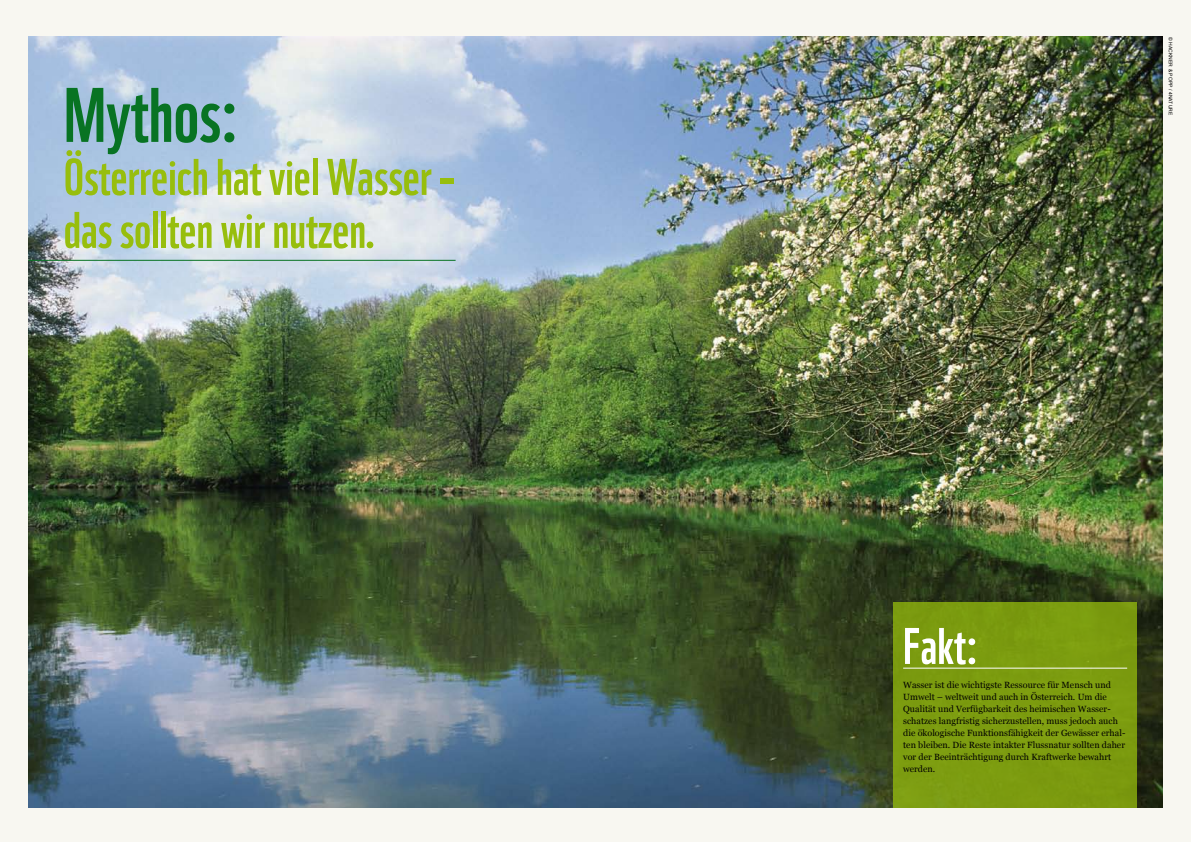
<style>
.page{position:relative;width:1191px;height:842px;background:#fff}
.page>*{position:absolute;margin:0;border:0;box-sizing:border-box;transform-origin:0 0}
.t1{font:75px "WWF";color:#087323}
.t2{font:50px/53px "WWF";color:#97be0d}
.t3{font:50px "WWF";color:#fff}
.t4{font:9px/12px "Georgia";letter-spacing:.005em;color:#000}
.t5{font:5px "Arial";letter-spacing:.015em;color:#000}
</style>
<div class="page">
<div style="left:0;top:0;width:595px;height:842px;background:#f8f7f1"></div>
<div style="left:595px;top:0;width:596px;height:842px;background:#f8f7f1"></div>
<img style="left:28px;top:37px;width:1134px;height:771px">
<div style="left:893px;top:603px;width:244px;height:205px;background:#7c9c0f"></div>
<hr style="left:903px;top:668px;width:224px;height:1px;background:#fff">
<hr style="left:28px;top:260px;width:427px;height:1px;background:#087323">
<h1 class="t1" style="left:64px;top:56px;width:177px">Mythos:</h1>
<h2 class="t2" style="left:64px;top:146px;width:391px">Österreich hat viel Wasser – das sollten wir nutzen.</h2>
<p class="t5" style="left:1173px;top:37px;width:80px;rotate:90deg">© Hackner &amp; Popp / 4nature</p>
<h2 class="t3" style="left:903px;top:607px;width:77px">Fakt:</h2>
<p class="t4" style="left:903px;top:679px;width:224px">Wasser ist die wichtigste Ressource für Mensch und Umwelt – weltweit und auch in Österreich. Um die Qualität und Verfügbarkeit des heimischen Wasser&shy;schatzes langfristig sicherzustellen, muss jedoch auch die ökologische Funktionsfähigkeit der Gewässer erhal&shy;ten bleiben. Die Reste intakter Flussnatur sollten daher vor der Beeinträchtigung durch Kraftwerke bewahrt werden.</p>
</div>
